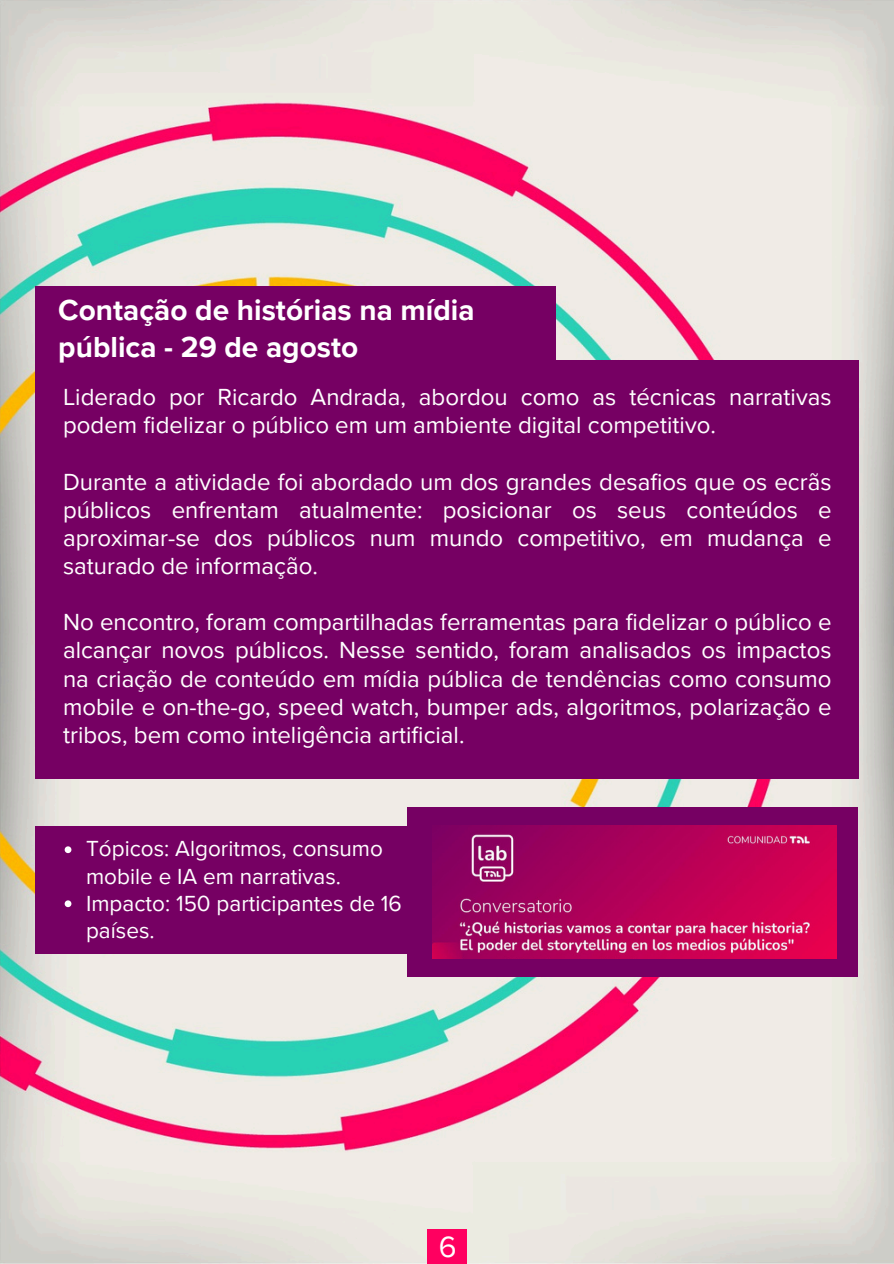
<style>
.page{position:relative;width:894px;height:1264px;background:#fff}
.page>*{position:absolute;margin:0;border:0;box-sizing:border-box;transform-origin:0 0}
.t1{font:30.15px "Proxima Nova";color:#fff}
.t2{font:700 29.85px/37.2px "Proxima Nova";color:#fff}
.t3{font:24px/28.2px "Proxima Nova";color:#fff;text-align:justify}
.t4{font:22.5px/27px "Proxima Nova";color:#fff}
</style>
<div class="page">
<img style="left:0;top:0;width:893px;height:1263px">
<div style="left:427px;top:1228px;width:39px;height:35px;background:#ff0060"></div>
<div style="left:35px;top:286px;width:520px;height:86px;background:#760063"></div>
<div style="left:35px;top:825px;width:520px;height:128px;background:#760063"></div>
<div style="left:407px;top:807px;width:451px;height:170px;background:#760063"></div>
<div style="left:35px;top:360px;width:823px;height:418px;background:#760063"></div>
<img style="left:432px;top:825px;width:404px;height:133px">
<svg style="left:65px;top:846px;width:6px;height:7px"></svg>
<svg style="left:65px;top:900px;width:6px;height:7px"></svg>
<p class="t2" style="left:58px;top:292px;width:418px">Contação de histórias na mídia pública - 29 de agosto</p>
<h1 class="t3" style="left:63px;top:383px;width:769px">Liderado por Ricardo Andrada, abordou como as técnicas narrativas podem fidelizar o público em um ambiente digital competitivo.</h1>
<p class="t3" style="left:63px;top:468px;width:769px">Durante a atividade foi abordado um dos grandes desafios que os ecrãs públicos enfrentam atualmente: posicionar os seus conteúdos e aproximar-se dos públicos num mundo competitivo, em mudança e saturado de informação.</p>
<p class="t3" style="left:63px;top:608px;width:769px">No encontro, foram compartilhadas ferramentas para fidelizar o público e alcançar novos públicos. Nesse sentido, foram analisados os impactos na criação de conteúdo em mídia pública de tendências como consumo mobile e on-the-go, speed watch, bumper ads, algoritmos, polarização e tribos, bem como inteligência artificial.</p>
<p class="t4" style="left:86px;top:836px;width:298px">Tópicos: Algoritmos, consumo mobile e IA em narrativas.</p>
<p class="t4" style="left:86px;top:890px;width:317px">Impacto: 150 participantes de 16 países.</p>
<p class="t1" style="left:438px;top:1229px;width:19px">6</p>
</div>
